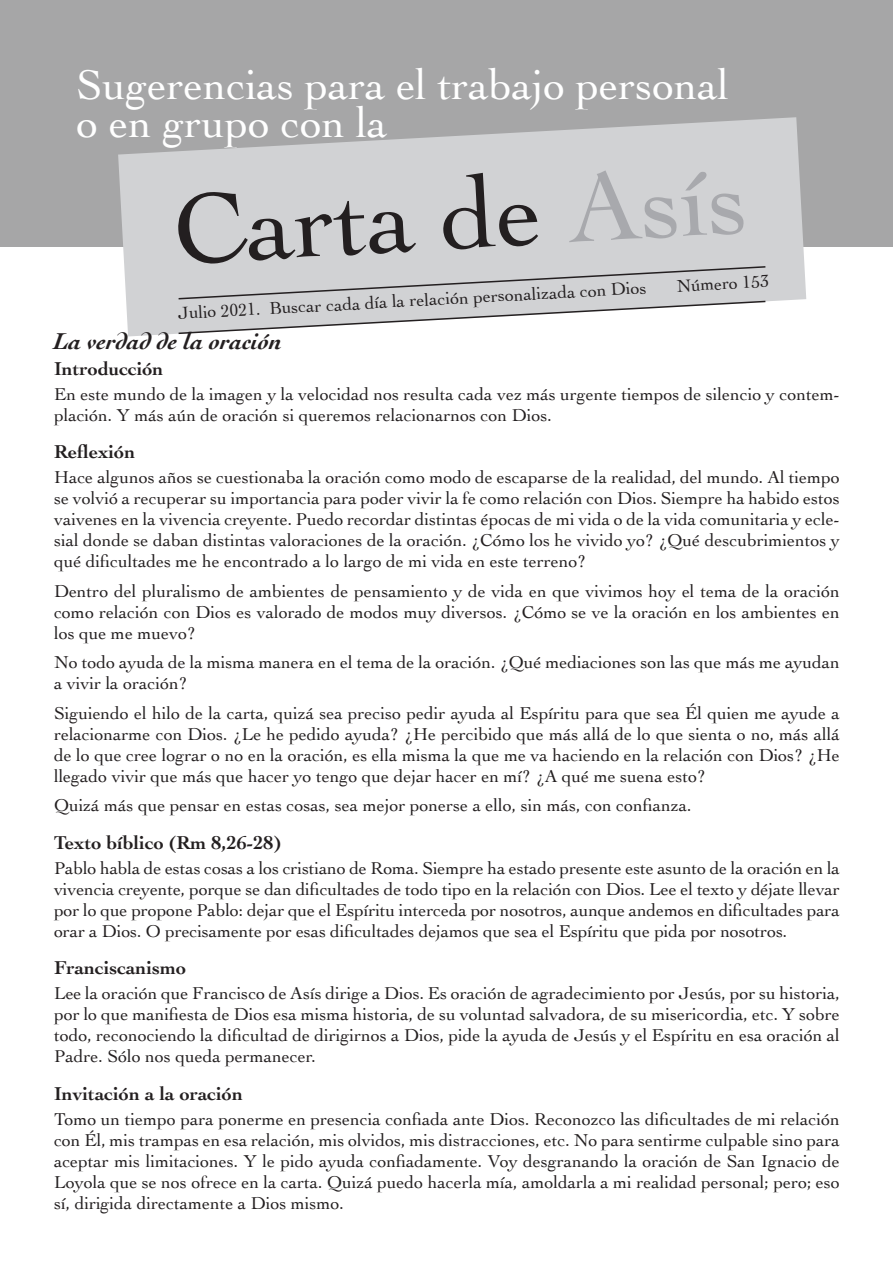
<style>
.page{position:relative;width:893px;height:1263px;background:#fff}
.page>*{position:absolute;margin:0;border:0;box-sizing:border-box;transform-origin:0 0}
.t1{font:103.5px "Cochin";color:#231f20}
.t2{font:43.5px/37.5px "Cochin";color:#fff}
.t3{font:italic 700 24px "Cochin";color:#231f20}
.t4{font:700 19.5px "Cochin";color:#231f20}
.t5{font:18px/21px "Cochin";color:#231f20;text-align:justify}
.s1{color:#a8a9ad}
</style>
<div class="page">
<div style="left:0;top:0;width:893px;height:247px;background:#a6a6a7"></div>
<svg style="left:118px;top:117px;width:688px;height:219px;fill:#d1d2d4"></svg>
<svg style="left:177px;top:265px;width:590px;height:70px"></svg>
<h2 class="t2" style="left:77px;top:64px;width:654px">Sugerencias para el trabajo personal o en grupo con la</h2>
<h1 class="t1" style="left:170px;top:160px;width:577px;rotate:-3deg">Carta de <span class="s1">Asís</span></h1>
<p class="t5" style="left:177px;top:301px;width:471px;rotate:-3deg">Julio 2021. Buscar cada día la relación personalizada con Dios</p>
<p class="t5" style="left:676px;top:274px;width:94px;rotate:-3deg">Número 153</p>
<h3 class="t3" style="left:54px;top:325px;width:229px">La verdad de la oración</h3>
<p class="t4" style="left:54px;top:355px;width:111px">Introducción</p>
<p class="t5" style="left:54px;top:383px;width:787px">En este mundo de la imagen y la velocidad nos resulta cada vez más urgente tiempos de silencio y contem&shy;plación. Y más aún de oración si queremos relacionarnos con Dios.</p>
<p class="t4" style="left:54px;top:439px;width:83px">Reflexión</p>
<p class="t5" style="left:54px;top:466px;width:787px">Hace algunos años se cuestionaba la oración como modo de escaparse de la realidad, del mundo. Al tiempo se volvió a recuperar su importancia para poder vivir la fe como relación con Dios. Siempre ha habido estos vaivenes en la vivencia creyente. Puedo recordar distintas épocas de mi vida o de la vida comunitaria y ecle&shy;sial donde se daban distintas valoraciones de la oración. ¿Cómo los he vivido yo? ¿Qué descubrimientos y qué dificultades me he encontrado a lo largo de mi vida en este terreno?</p>
<p class="t5" style="left:54px;top:580px;width:787px">Dentro del pluralismo de ambientes de pensamiento y de vida en que vivimos hoy el tema de la oración como relación con Dios es valorado de modos muy diversos. ¿Cómo se ve la oración en los ambientes en los que me muevo?</p>
<p class="t5" style="left:54px;top:651px;width:787px">No todo ayuda de la misma manera en el tema de la oración. ¿Qué mediaciones son las que más me ayudan a vivir la oración?</p>
<p class="t5" style="left:54px;top:702px;width:787px">Siguiendo el hilo de la carta, quizá sea preciso pedir ayuda al Espíritu para que sea Él quien me ayude a relacionarme con Dios. ¿Le he pedido ayuda? ¿He percibido que más allá de lo que sienta o no, más allá de lo que cree lograr o no en la oración, es ella misma la que me va haciendo en la relación con Dios? ¿He llegado vivir que más que hacer yo tengo que dejar hacer en mí? ¿A qué me suena esto?</p>
<p class="t5" style="left:54px;top:794px;width:639px">Quizá más que pensar en estas cosas, sea mejor ponerse a ello, sin más, con confianza.</p>
<p class="t4" style="left:54px;top:829px;width:229px">Texto bíblico (Rm 8,26-28)</p>
<p class="t5" style="left:54px;top:857px;width:787px">Pablo habla de estas cosas a los cristiano de Roma. Siempre ha estado presente este asunto de la oración en la vivencia creyente, porque se dan dificultades de todo tipo en la relación con Dios. Lee el texto y déjate llevar por lo que propone Pablo: dejar que el Espíritu interceda por nosotros, aunque andemos en dificultades para orar a Dios. O precisamente por esas dificultades dejamos que sea el Espíritu que pida por nosotros.</p>
<p class="t4" style="left:54px;top:955px;width:134px">Franciscanismo</p>
<p class="t5" style="left:54px;top:982px;width:787px">Lee la oración que Francisco de Asís dirige a Dios. Es oración de agradecimiento por Jesús, por su historia, por lo que manifiesta de Dios esa misma historia, de su voluntad salvadora, de su misericordia, etc. Y sobre todo, reconociendo la dificultad de dirigirnos a Dios, pide la ayuda de Jesús y el Espíritu en esa oración al Padre. Sólo nos queda permanecer.</p>
<p class="t4" style="left:54px;top:1080px;width:190px">Invitación a la oración</p>
<p class="t5" style="left:54px;top:1108px;width:787px">Tomo un tiempo para ponerme en presencia confiada ante Dios. Reconozco las dificultades de mi relación con Él, mis trampas en esa relación, mis olvidos, mis distracciones, etc. No para sentirme culpable sino para aceptar mis limitaciones. Y le pido ayuda confiadamente. Voy desgranando la oración de San Ignacio de Loyola que se nos ofrece en la carta. Quizá puedo hacerla mía, amoldarla a mi realidad personal; pero; eso sí, dirigida directamente a Dios mismo.</p>
</div>
